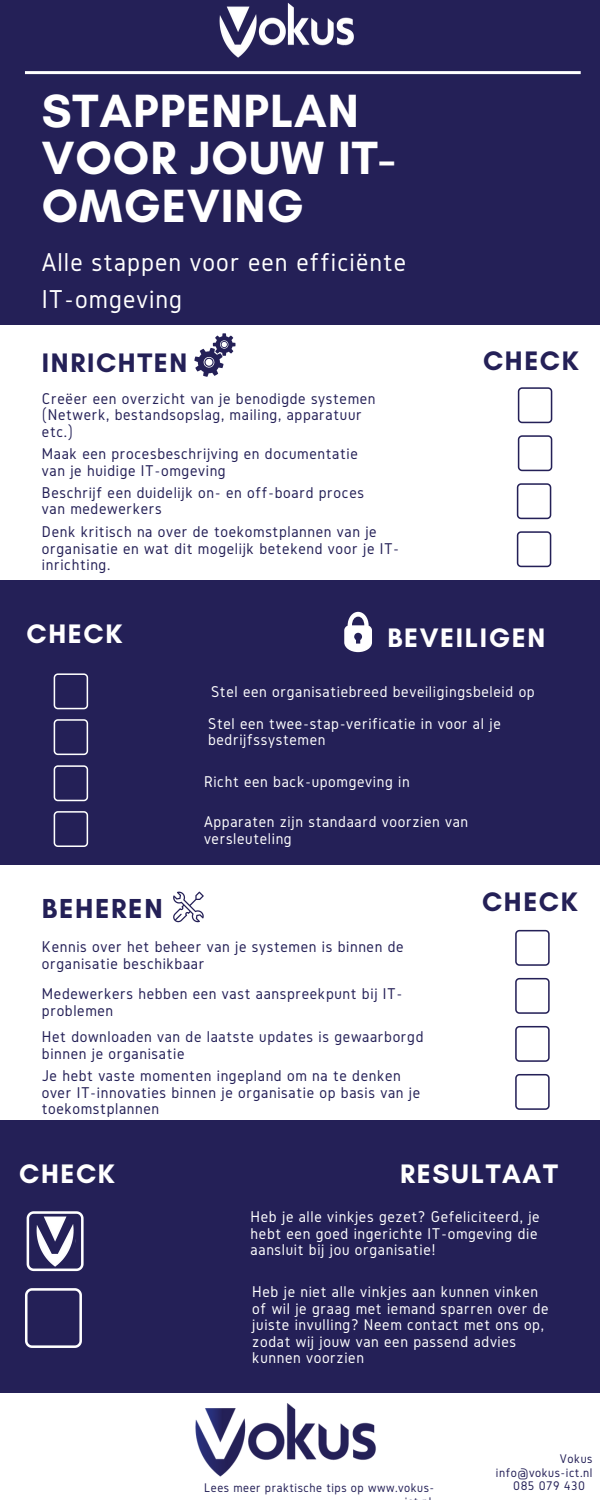
<style>
.page{position:relative;width:600px;height:1500px;background:#242057}
.page>*{position:absolute;margin:0;border:0;box-sizing:border-box;transform-origin:0 0}
.t1{font:700 47.5px/47.3px "Glacial Indifference";letter-spacing:.02em;color:#fff}
.t2{font:700 28px "Glacial Indifference";letter-spacing:.06em;color:#242057}
.t3{font:700 27.2px "Glacial Indifference";letter-spacing:.06em;color:#fff}
.t4{font:700 27.2px "Glacial Indifference";letter-spacing:.06em;color:#242057}
.t5{font:26.9px/37.2px "Gidole";letter-spacing:.04em;color:#fff}
.t6{font:16.2px/16.5px "Gidole";letter-spacing:.04em;color:#242057}
.t7{font:16.2px/16.5px "Gidole";letter-spacing:.04em;color:#fff}
.t8{font:13px/13.5px "Gidole";letter-spacing:.04em;color:#242057;text-align:right}
.s1{color:#fff}
</style>
<div class="page">
<div style="left:0;top:325px;width:600px;height:255px;background:#fff"></div>
<div style="left:0;top:865px;width:600px;height:255px;background:#fff"></div>
<img style="left:219px;top:3px;width:135px;height:55px">
<svg style="left:518px;top:387px;width:34px;height:36px"></svg>
<svg style="left:518px;top:435px;width:34px;height:36px"></svg>
<svg style="left:517px;top:483px;width:34px;height:36px"></svg>
<svg style="left:517px;top:531px;width:34px;height:36px"></svg>
<svg style="left:194px;top:333px;width:42px;height:44px"></svg>
<svg style="left:54px;top:673px;width:34px;height:36px"></svg>
<svg style="left:54px;top:719px;width:34px;height:36px"></svg>
<svg style="left:54px;top:765px;width:34px;height:36px"></svg>
<svg style="left:54px;top:811px;width:34px;height:36px"></svg>
<svg style="left:515px;top:930px;width:35px;height:36px"></svg>
<svg style="left:515px;top:978px;width:35px;height:36px"></svg>
<svg style="left:515px;top:1026px;width:35px;height:36px"></svg>
<svg style="left:515px;top:1074px;width:35px;height:36px"></svg>
<svg style="left:344px;top:612px;width:28px;height:40px"></svg>
<svg style="left:27px;top:1211px;width:57px;height:60px"></svg>
<svg style="left:25px;top:1288px;width:57px;height:60px"></svg>
<svg style="left:173px;top:892px;width:31px;height:30px"></svg>
<div style="left:0;top:1393px;width:600px;height:107px;background:#fff"></div>
<img style="left:195px;top:1403px;width:181px;height:74px">
<hr style="left:25px;top:71px;width:556px;height:3px;background:#fff">
<h1 class="t1" style="left:42px;top:87px;width:355px">STAPPENPLAN<br>VOOR JOUW IT-<br>OMGEVING</h1>
<h3 class="t5" style="left:42px;top:243px;width:366px">Alle stappen voor een efficiënte<br>IT-omgeving</h3>
<h3 class="t4" style="left:42px;top:346px;width:147px">INRICHTEN</h3>
<p class="t6" style="left:42px;top:390px;width:335px">Creëer een overzicht van je benodigde systemen (Netwerk, bestandsopslag, mailing, apparatuur etc.)</p>
<p class="t6" style="left:42px;top:445px;width:317px">Maak een procesbeschrijving en documentatie van je huidige IT-omgeving</p>
<p class="t6" style="left:42px;top:484px;width:324px">Beschrijf een duidelijk on- en off-board proces van medewerkers</p>
<p class="t6" style="left:42px;top:523px;width:359px">Denk kritisch na over de toekomstplannen van je organisatie en wat dit mogelijk betekend voor je IT&shy;inrichting.</p>
<h3 class="t4" style="left:483px;top:344px;width:97px">CHECK</h3>
<h3 class="t3" style="left:27px;top:617px;width:97px">CHECK</h3>
<h2 class="t2" style="left:42px;top:892px;width:122px">BEHEREN</h2>
<h3 class="t3" style="left:388px;top:621px;width:159px">BEVEILIGEN</h3>
<p class="t7" style="left:211px;top:683px;width:325px">Stel een organisatiebreed beveiligingsbeleid op</p>
<p class="t7" style="left:208px;top:715px;width:294px">Stel een twee-stap-verificatie in voor al je bedrijfssystemen</p>
<p class="t7" style="left:204px;top:773px;width:207px">Richt een back-upomgeving in</p>
<p class="t7" style="left:204px;top:813px;width:266px">Apparaten zijn standaard voorzien van versleuteling</p>
<h3 class="t4" style="left:482px;top:885px;width:97px">CHECK</h3>
<p class="t6" style="left:42px;top:938px;width:363px">Kennis over het beheer van je systemen is binnen de organisatie beschikbaar</p>
<p class="t6" style="left:42px;top:985px;width:362px">Medewerkers hebben een vast aanspreekpunt bij IT&shy;problemen</p>
<p class="t6" style="left:42px;top:1028px;width:383px">Het downloaden van de laatste updates is gewaarborgd binnen je organisatie</p>
<p class="t6" style="left:42px;top:1067px;width:380px">Je hebt vaste momenten ingepland om na te denken over IT-innovaties binnen je organisatie op basis van je toekomstplannen</p>
<h3 class="t3" style="left:19px;top:1158px;width:97px">CHECK</h3>
<h3 class="t3" style="left:400px;top:1157px;width:159px">RESULTAAT</h3>
<p class="t7" style="left:251px;top:1208px;width:291px">Heb je alle vinkjes gezet? Gefeliciteerd, je hebt een goed ingerichte IT-omgeving die aansluit bij jou organisatie!</p>
<p class="t7" style="left:252px;top:1283px;width:298px">Heb je niet alle vinkjes aan kunnen vinken of wil je graag met iemand sparren over de juiste invulling? Neem contact met ons op, zodat wij jouw van een passend advies kunnen voorzien</p>
<p class="t8" style="left:204px;top:1481px;width:232px">Lees meer praktische tips op www.vokus-</p>
<p class="t8" style="left:496px;top:1452px;width:98px">Vokus info@vokus-ict.nl<br>085 079 430<span class="s1">0</span></p>
</div>
